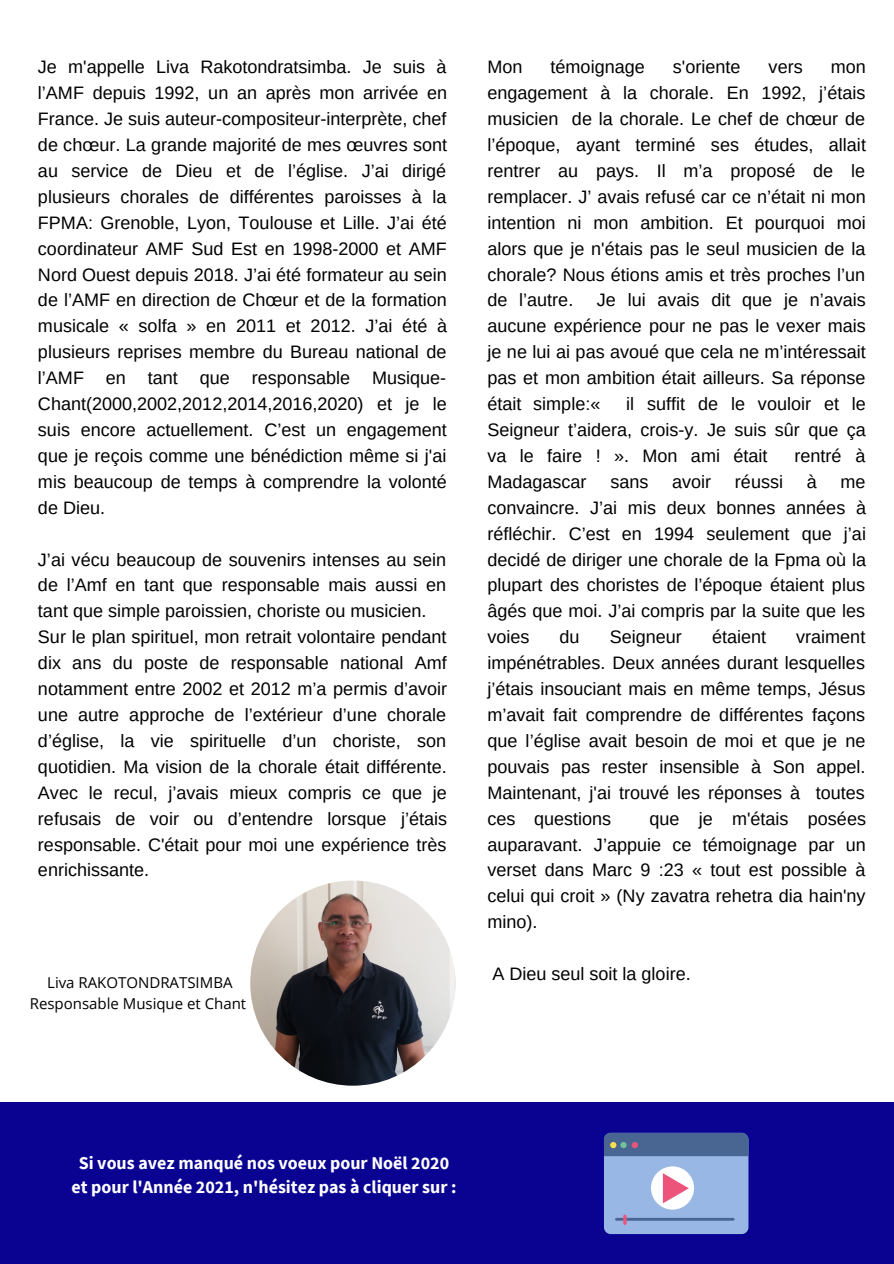
<style>
.page{position:relative;width:894px;height:1264px;background:#fff}
.page>*{position:absolute;margin:0;border:0;box-sizing:border-box;transform-origin:0 0}
.t1{font:18px/26px "Arimo";color:#000;text-align:justify}
.t2{font:700 18px "Source Sans Pro";color:#fff}
.t3{font:15px "Open Sans";color:#000}
</style>
<div class="page">
<img style="left:250px;top:880px;width:205px;height:205px;border-radius:50%">
<div style="left:0;top:1102px;width:893px;height:161px;background:#0a0392"></div>
<div style="left:603px;top:1132px;width:145px;height:101px;background:#98b7e4;border-radius:7px"></div>
<div style="left:603px;top:1132px;width:145px;height:24px;background:#496592"></div>
<svg style="left:610px;top:1141px;width:6px;height:7px"></svg>
<svg style="left:620px;top:1141px;width:6px;height:7px"></svg>
<svg style="left:631px;top:1141px;width:6px;height:7px"></svg>
<hr style="left:616px;top:1217px;width:117px;height:3px;background:#496592">
<div style="left:650px;top:1166px;width:43px;height:43px;background:#fff;border-radius:50%"></div>
<svg style="left:662px;top:1173px;width:26px;height:30px"></svg>
<svg style="left:623px;top:1214px;width:3px;height:10px"></svg>
<p class="t1" style="left:38px;top:54px;width:410px">Je m'appelle Liva Rakotondratsimba. Je suis à l’AMF depuis 1992, un an après mon arrivée en France. Je suis auteur-compositeur-interprète, chef de chœur. La grande majorité de mes œuvres sont au service de Dieu et de l’église. J’ai dirigé plusieurs chorales de différentes paroisses à la FPMA: Grenoble, Lyon, Toulouse et Lille. J’ai été coordinateur AMF Sud Est en 1998-2000 et AMF Nord Ouest depuis 2018. J’ai été formateur au sein de l’AMF en direction de Chœur et de la formation musicale « solfa » en 2011 et 2012. J’ai été à plusieurs reprises membre du Bureau national de l’AMF en tant que responsable Musique-Chant(2000,2002,2012,2014,2016,2020) et je le suis encore actuellement. C’est un engagement que je reçois comme une bénédiction même si j'ai mis beaucoup de temps à comprendre la volonté de Dieu.</p>
<p class="t1" style="left:38px;top:546px;width:409px">J’ai vécu beaucoup de souvenirs intenses au sein de l’Amf en tant que responsable mais aussi en tant que simple paroissien, choriste ou musicien.</p>
<p class="t1" style="left:38px;top:624px;width:410px">Sur le plan spirituel, mon retrait volontaire pendant dix ans du poste de responsable national Amf notamment entre 2002 et 2012 m’a permis d’avoir une autre approche de l’extérieur d’une chorale d’église, la vie spirituelle d’un choriste, son quotidien. Ma vision de la chorale était différente.<br>Avec le recul, j’avais mieux compris ce que je refusais de voir ou d’entendre lorsque j’étais responsable. C'était pour moi une expérience très enrichissante.</p>
<p class="t3" style="left:47px;top:971px;width:187px">Liva RAKOTONDRATSIMBA</p>
<p class="t3" style="left:30px;top:992px;width:218px">Responsable Musique et Chant</p>
<p class="t1" style="left:487px;top:54px;width:37px">Mon</p>
<p class="t1" style="left:550px;top:54px;width:96px">témoignage</p>
<p class="t1" style="left:672px;top:54px;width:69px">s'oriente</p>
<p class="t1" style="left:768px;top:54px;width:36px">vers</p>
<p class="t1" style="left:487px;top:54px;width:380px;text-indent:343px">mon engagement à la chorale. En 1992, j’étais musicien de la chorale. Le chef de chœur de l’époque, ayant terminé ses études, allait rentrer au pays. Il m’a proposé de le remplacer. J’ avais refusé car ce n’était ni mon intention ni mon ambition. Et pourquoi moi alors que je n'étais pas le seul musicien de la chorale? Nous étions amis et très proches l’un de l’autre.</p>
<p class="t1" style="left:487px;top:287px;width:380px;text-indent:109px">Je lui avais dit que je n’avais aucune expérience pour ne pas le vexer mais je ne lui ai pas avoué que cela ne m’intéressait pas et mon ambition était ailleurs. Sa réponse était simple:«</p>
<p class="t1" style="left:487px;top:391px;width:380px;text-indent:139px">il suffit de le vouloir et le Seigneur t’aidera, crois-y. Je suis sûr que ça va le faire ! ». Mon ami était</p>
<p class="t1" style="left:794px;top:442px;width:73px">rentré à</p>
<p class="t1" style="left:487px;top:468px;width:101px">Madagascar</p>
<p class="t1" style="left:610px;top:468px;width:40px">sans</p>
<p class="t1" style="left:672px;top:468px;width:41px">avoir</p>
<p class="t1" style="left:734px;top:468px;width:50px">réussi</p>
<p class="t1" style="left:806px;top:468px;width:12px">à</p>
<p class="t1" style="left:487px;top:468px;width:380px;text-indent:353px">me convaincre. J’ai mis deux bonnes années à réfléchir. C’est en 1994 seulement que j’ai decidé de diriger une chorale de la Fpma où la plupart des choristes de l’époque étaient plus âgés que moi. J’ai compris par la suite que les voies</p>
<p class="t1" style="left:559px;top:624px;width:22px">du</p>
<p class="t1" style="left:609px;top:624px;width:74px">Seigneur</p>
<p class="t1" style="left:711px;top:624px;width:56px">étaient</p>
<p class="t1" style="left:487px;top:624px;width:379px;text-indent:309px">vraiment impénétrables. Deux années durant lesquelles j’étais insouciant mais en même temps, Jésus m’avait fait comprendre de différentes façons que l’église avait besoin de moi et que je ne pouvais pas rester insensible à Son appel.<br>Maintenant, j'ai trouvé les réponses à toutes ces questions</p>
<p class="t1" style="left:487px;top:805px;width:380px;text-indent:162px">que je m'étais posées auparavant. J’appuie ce témoignage par un verset dans Marc 9 :23 « tout est possible à celui qui croit » (Ny zavatra rehetra dia hain'ny mino).</p>
<p class="t1" style="left:492px;top:960px;width:200px">A Dieu seul soit la gloire.</p>
<p class="t2" style="left:79px;top:1150px;width:372px">Si vous avez manqué nos voeux pour Noël 2020</p>
<p class="t2" style="left:71px;top:1175px;width:386px">et pour l'Année 2021, n'hésitez pas à cliquer sur :</p>
</div>
